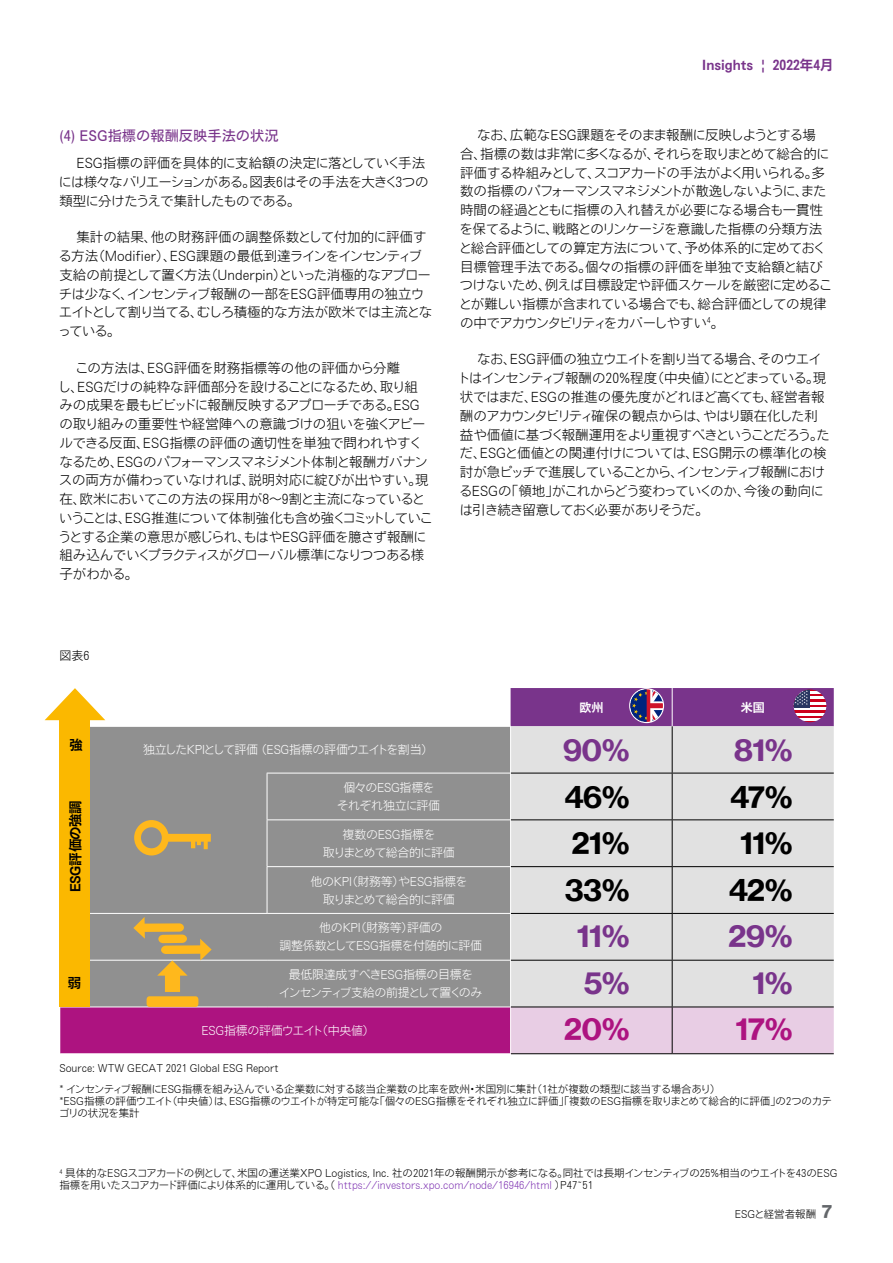
<style>
.page{position:relative;width:893px;height:1263px;background:#fff}
.page>*{position:absolute;margin:0;border:0;box-sizing:border-box;transform-origin:0 0}
.t1{font:30px/46.5px "N Haas Grotesk TX Pro 75 Bd";letter-spacing:-.025em;color:#000;text-align:justify}
.t2{font:30px/46.5px "N Haas Grotesk TX Pro 75 Bd";letter-spacing:-.025em;color:#79348b}
.t3{font:30px "N Haas Grotesk TX Pro 75 Bd";color:#ad1380}
.t4{font:14.25px "Motoya Cedar Std W3";color:#79348b}
.t5{font:13.5px/18.8px "Motoya Cedar Std W2";letter-spacing:-.03em;color:#000}
.t6{font:13.5px/18.8px "Motoya Cedar Std W2";letter-spacing:-.06em;color:#000}
.t7{font:13.5px/18.8px "Motoya Cedar Std W2";color:#000}
.t8{font:13.5px "Motoya Cedar Std W5";color:#79348b}
.t9{font:13.5px "Motoya Cedar Std W5";letter-spacing:-.025em;color:#000}
.t10{font:12px/18px "Motoya Cedar Std W2";letter-spacing:-.025em;color:#fff;text-align:center}
.t11{font:12px "Motoya Cedar Std W2";letter-spacing:-.055em;color:#fff}
.t12{font:12px "Motoya Cedar Std W5";color:#fff}
.t13{font:12px "Motoya Cedar Std W2";color:#000}
.t14{font:10.5px/12px "Motoya Cedar Std W2";color:#000}
.s1{color:#8036b3}
.s2{font-family:"N Haas Grotesk TX Pro 75 Bd";font-size:18px;color:#63666a}
</style>
<div class="page">
<div style="left:90px;top:727px;width:420px;height:279px;background:#909090"></div>
<div style="left:511px;top:726px;width:323px;height:280px;background:#e1e1e1"></div>
<div style="left:60px;top:1007px;width:451px;height:47px;background:#ad1380"></div>
<div style="left:511px;top:1007px;width:323px;height:46px;background:#e8cde4"></div>
<hr style="left:267px;top:773px;width:244px;height:1px;background:#fff">
<hr style="left:267px;top:773px;width:1px;height:46px;background:#fff">
<hr style="left:267px;top:820px;width:1px;height:46px;background:#fff">
<hr style="left:267px;top:867px;width:1px;height:46px;background:#fff">
<hr style="left:510px;top:1007px;width:1px;height:46px;background:#fff">
<hr style="left:267px;top:819px;width:244px;height:1px;background:#fff">
<hr style="left:267px;top:866px;width:244px;height:1px;background:#fff">
<hr style="left:59px;top:913px;width:208px;height:1px;background:#fff">
<hr style="left:267px;top:913px;width:244px;height:1px;background:#fff">
<hr style="left:59px;top:960px;width:208px;height:1px;background:#fff">
<hr style="left:267px;top:960px;width:244px;height:1px;background:#fff">
<hr style="left:59px;top:1053px;width:208px;height:1px;background:#fff">
<hr style="left:267px;top:1053px;width:244px;height:1px;background:#fff">
<hr style="left:672px;top:726px;width:1px;height:47px;background:#000">
<hr style="left:511px;top:773px;width:161px;height:1px;background:#000">
<hr style="left:672px;top:773px;width:162px;height:1px;background:#000">
<hr style="left:672px;top:773px;width:1px;height:46px;background:#000">
<hr style="left:511px;top:819px;width:161px;height:1px;background:#000">
<hr style="left:672px;top:819px;width:162px;height:1px;background:#000">
<hr style="left:672px;top:820px;width:1px;height:46px;background:#000">
<hr style="left:511px;top:866px;width:161px;height:1px;background:#000">
<hr style="left:672px;top:866px;width:162px;height:1px;background:#000">
<hr style="left:672px;top:867px;width:1px;height:46px;background:#000">
<hr style="left:511px;top:913px;width:161px;height:1px;background:#000">
<hr style="left:672px;top:913px;width:162px;height:1px;background:#000">
<hr style="left:672px;top:914px;width:1px;height:46px;background:#000">
<hr style="left:511px;top:960px;width:161px;height:1px;background:#000">
<hr style="left:672px;top:960px;width:162px;height:1px;background:#000">
<hr style="left:672px;top:960px;width:1px;height:46px;background:#000">
<hr style="left:511px;top:1006px;width:161px;height:1px;background:#000">
<hr style="left:672px;top:1006px;width:162px;height:1px;background:#000">
<hr style="left:672px;top:1007px;width:1px;height:46px;background:#000">
<hr style="left:511px;top:1053px;width:161px;height:1px;background:#000">
<hr style="left:672px;top:1053px;width:162px;height:1px;background:#000">
<svg style="left:511px;top:688px;width:323px;height:38px;background:#7d3d8b"></svg>
<svg style="left:45px;top:688px;width:60px;height:32px"></svg>
<div style="left:60px;top:718px;width:30px;height:289px;background:#fbb800"></div>
<svg style="left:134px;top:820px;width:77px;height:35px;background:#b99f64"></svg>
<div style="left:147px;top:996px;width:51px;height:11px;background:#ffb81c;border-radius:3px"></div>
<svg style="left:133px;top:917px;width:79px;height:75px;background:#af9c72"></svg>
<p class="t4" style="left:59px;top:126px;width:221px">(4) ESG指標の報酬反映手法の状況</p>
<p class="t5" style="left:59px;top:153px;width:372px;text-indent:18px">ESG指標の評価を具体的に支給額の決定に落としていく手法には様々なバリエーションがある。図表６はその手法を大きく3つの類型に分けたうえで集計したものである。</p>
<p class="t7" style="left:58px;top:227px;width:376px;text-indent:19px">集計の結果、他の財務評価の調整係数として付加的に評価する方法（Modifier）、ESG課題の最低到達ラインをインセンティブ支給の前提として置く方法（Underpin）といった消極的なアプローチは少なく、インセンティブ報酬の一部をESG評価専用の独立ウエイトとして割り当てる、むしろ積極的な方法が欧米では主流となっている。</p>
<p class="t5" style="left:58px;top:358px;width:377px;text-indent:17px">この方法は、ESG評価を財務指標等の他の評価から分離<br>し、ESGだけの純粋な評価部分を設けることになるため、取り組みの成果を最もビビッドに報酬反映するアプローチである。ESGの取り組みの重要性や経営陣への意識づけの狙いを強くアピールできる反面、ESG指標の評価の適切性を単独で問われやすくなるため、ESGのパフォーマンスマネジメント体制と報酬ガバナンスの両方が備わっていなければ、説明対応に綻びが出やすい。現在、欧米においてこの方法の採用が8～9割と主流になっているということは、ESG推進について体制強化も含め強くコミットしていこうとする企業の意思が感じられ、もはやESG評価を臆さず報酬に組み込んでいくプラクティスがグローバル標準になりつつある様子がわかる。</p>
<p class="t13" style="left:59px;top:647px;width:31px">図表6</p>
<p class="t8" style="left:702px;top:55px;width:133px">Insights | 2022年4月</p>
<p class="t5" style="left:459px;top:125px;width:375px;text-indent:18px">なお、広範なESG課題をそのまま報酬に反映しようとする場合、指標の数は非常に多くなるが、それらを取りまとめて総合的に評価する枠組みとして、スコアカードの手法がよく用いられる。多数の指標のパフォーマンスマネジメントが散逸しないように、また時間の経過とともに指標の入れ替えが必要になる場合も一貫性を保てるように、戦略とのリンケージを意識した指標の分類方法と総合評価としての算定方法について、予め体系的に定めておく目標管理手法である。個々の指標の評価を単独で支給額と結びつけないため、例えば目標設定や評価スケールを厳密に定めることが難しい指標が含まれている場合でも、総合評価としての規律の中でアカウンタビリティをカバーしやすい<sup>4</sup>。</p>
<p class="t6" style="left:457px;top:349px;width:374px;text-indent:20px">なお、ESG評価の独立ウエイトを割り当てる場合、そのウエイトはインセンティブ報酬の20%程度（中央値）にとどまっている。現状ではまだ、ESGの推進の優先度がどれほど高くても、経営者報酬のアカウンタビリティ確保の観点からは、やはり顕在化した利益や価値に基づく報酬運用をより重視すべきということだろう。ただ、ESGと価値との関連付けについては、ESG開示の標準化の検討が急ピッチで進展していることから、インセンティブ報酬におけるESGの「領地」がこれからどう変わっていくのか、今後の動向には引き続き留意しておく必要がありそうだ。</p>
<p class="t12" style="left:579px;top:699px;width:25px">欧州</p>
<p class="t12" style="left:741px;top:699px;width:25px">米国</p>
<p class="t9" style="left:69px;top:736px;width:15px">強</p>
<h1 class="t2" style="left:563px;top:727px;width:68px">90%</h1>
<h1 class="t1" style="left:564px;top:773px;width:67px">46% 21% 33%</h1>
<h1 class="t2" style="left:577px;top:913px;width:54px">11%<br>5%</h1>
<h1 class="t3" style="left:564px;top:1010px;width:67px">20%</h1>
<h1 class="t2" style="left:734px;top:727px;width:60px">81%</h1>
<h1 class="t1" style="left:728px;top:773px;width:66px;text-align:center">47%<br>11%<br>42%</h1>
<h1 class="t2" style="left:728px;top:913px;width:66px;text-align:right">29%<br>1%</h1>
<h1 class="t3" style="left:735px;top:1010px;width:59px">17%</h1>
<p class="t11" style="left:143px;top:742px;width:292px">独立したKPIとして評価 （ESG指標の評価ウエイトを割当）</p>
<p class="t10" style="left:337px;top:778px;width:105px">個々のESG指標をそれぞれ独立に評価</p>
<p class="t10" style="left:323px;top:824px;width:133px">複数のESG指標を<br>取りまとめて総合的に評価</p>
<p class="t10" style="left:310px;top:871px;width:159px">他のKPI（財務等）やESG指標を取りまとめて総合的に評価</p>
<p class="t10" style="left:280px;top:918px;width:204px">他のKPI（財務等）評価の<br>調整係数としてESG指標を付随的に評価</p>
<p class="t10" style="left:279px;top:965px;width:205px">最低限達成すべきESG指標の目標を<br>インセンティブ支給の前提として置くのみ</p>
<p class="t10" style="left:202px;top:1021px;width:175px">ESG指標の評価ウエイト（中央値）</p>
<p class="t14" style="left:59px;top:1057px;width:663px;line-height:21px">Source: WTW GECAT 2021 Global ESG Report<br>* インセンティブ報酬にESG指標を組み込んでいる企業数に対する該当企業数の比率を欧州・米国別に集計（1社が複数の類型に該当する場合あり）</p>
<p class="t14" style="left:59px;top:1094px;width:774px">*ESG指標の評価ウエイト（中央値）は、ESG指標のウエイトが特定可能な「個々のESG指標をそれぞれ独立に評価」「複数のESG指標を取りまとめて総合的に評価」の２つのカテゴリの状況を集計</p>
<p class="t9" style="left:66px;top:892px;width:94px;rotate:-90deg">ESG評価の強調</p>
<p class="t9" style="left:68px;top:973px;width:15px">弱</p>
<p class="t14" style="left:59px;top:1166px;width:780px"><sup>4</sup> 具体的なESGスコアカードの例として、米国の運送業XPO Logistics, Inc. 社の2021年の報酬開示が参考になる。同社では長期インセンティブの25%相当のウエイトを43のESG指標を用いたスコアカード評価により体系的に運用している。（ <span class="s1">https://investors.xpo.com/node/16946/html</span> ）P47~51　</p>
<p class="t14" style="left:735px;top:1207px;width:99px">ESGと経営者報酬 <span class="s2">7</span></p>
</div>
